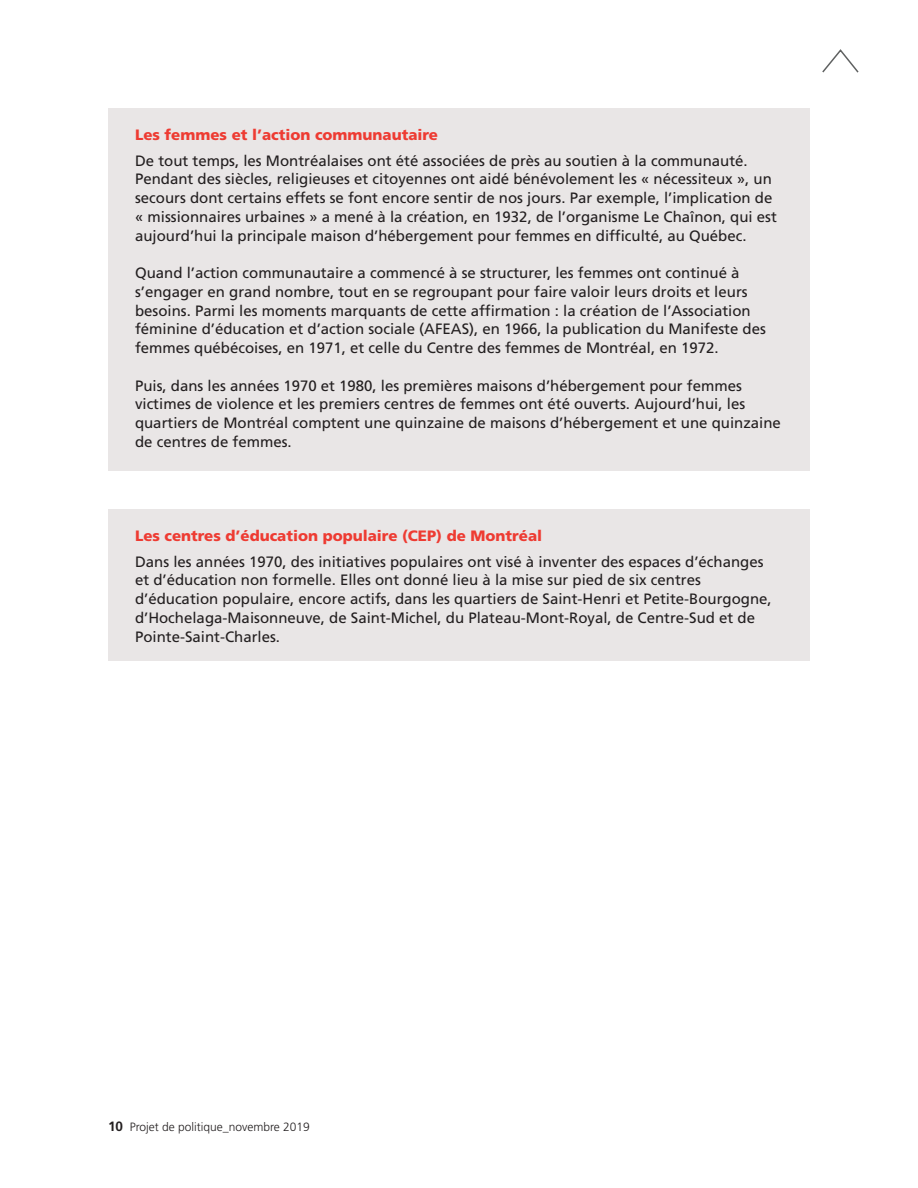
<style>
.page{position:relative;width:918px;height:1188px;background:#fff}
.page>*{position:absolute;margin:0;border:0;box-sizing:border-box;transform-origin:0 0}
.Text{font:15px/18.8px "Frutiger";color:#231f20}
.Text-2{font:900 15px "Frutiger";color:#ee3b32}
.t1{font:300 12px "Frutiger";color:#231f20}
.s1{font-weight:700;font-size:13.5px}
</style>
<div class="page">
<svg style="left:822px;top:49px;width:37px;height:24px"></svg>
<div style="left:108px;top:108px;width:702px;height:362px;background:#e9e6e6"></div>
<div style="left:108px;top:509px;width:702px;height:152px;background:#e9e6e6"></div>
<p class="Text-2" style="left:135px;top:126px;width:305px">Les femmes et l’action communautaire</p>
<p class="Text" style="left:135px;top:151px;width:643px">De tout temps, les Montréalaises ont été associées de près au soutien à la communauté.<br>Pendant des siècles, religieuses et citoyennes ont aidé bénévolement les « nécessiteux », un secours dont certains effets se font encore sentir de nos jours. Par exemple, l’implication de « missionnaires urbaines » a mené à la création, en 1932, de l’organisme Le Chaînon, qui est aujourd’hui la principale maison d’hébergement pour femmes en difficulté, au Québec.</p>
<p class="Text" style="left:135px;top:263px;width:632px">Quand l’action communautaire a commencé à se structurer, les femmes ont continué à s’engager en grand nombre, tout en se regroupant pour faire valoir leurs droits et leurs besoins. Parmi les moments marquants de cette affirmation : la création de l’Association féminine d’éducation et d’action sociale (AFEAS), en 1966, la publication du Manifeste des femmes québécoises, en 1971, et celle du Centre des femmes de Montréal, en 1972.</p>
<p class="Text" style="left:135px;top:376px;width:647px">Puis, dans les années 1970 et 1980, les premières maisons d’hébergement pour femmes victimes de violence et les premiers centres de femmes ont été ouverts. Aujourd’hui, les quartiers de Montréal comptent une quinzaine de maisons d’hébergement et une quinzaine de centres de femmes.</p>
<p class="Text-2" style="left:135px;top:527px;width:409px">Les centres d’éducation populaire (CEP) de Montréal</p>
<p class="Text" style="left:135px;top:552px;width:638px">Dans les années 1970, des initiatives populaires ont visé à inventer des espaces d’échanges et d’éducation non formelle. Elles ont donné lieu à la mise sur pied de six centres d’éducation populaire, encore actifs, dans les quartiers de Saint-Henri et Petite-Bourgogne, d’Hochelaga-Maisonneuve, de Saint-Michel, du Plateau-Mont-Royal, de Centre-Sud et de Pointe-Saint-Charles.</p>
<p class="t1" style="left:108px;top:1120px;width:203px"><span class="s1">10</span> Projet de politique_novembre 2019</p>
</div>
